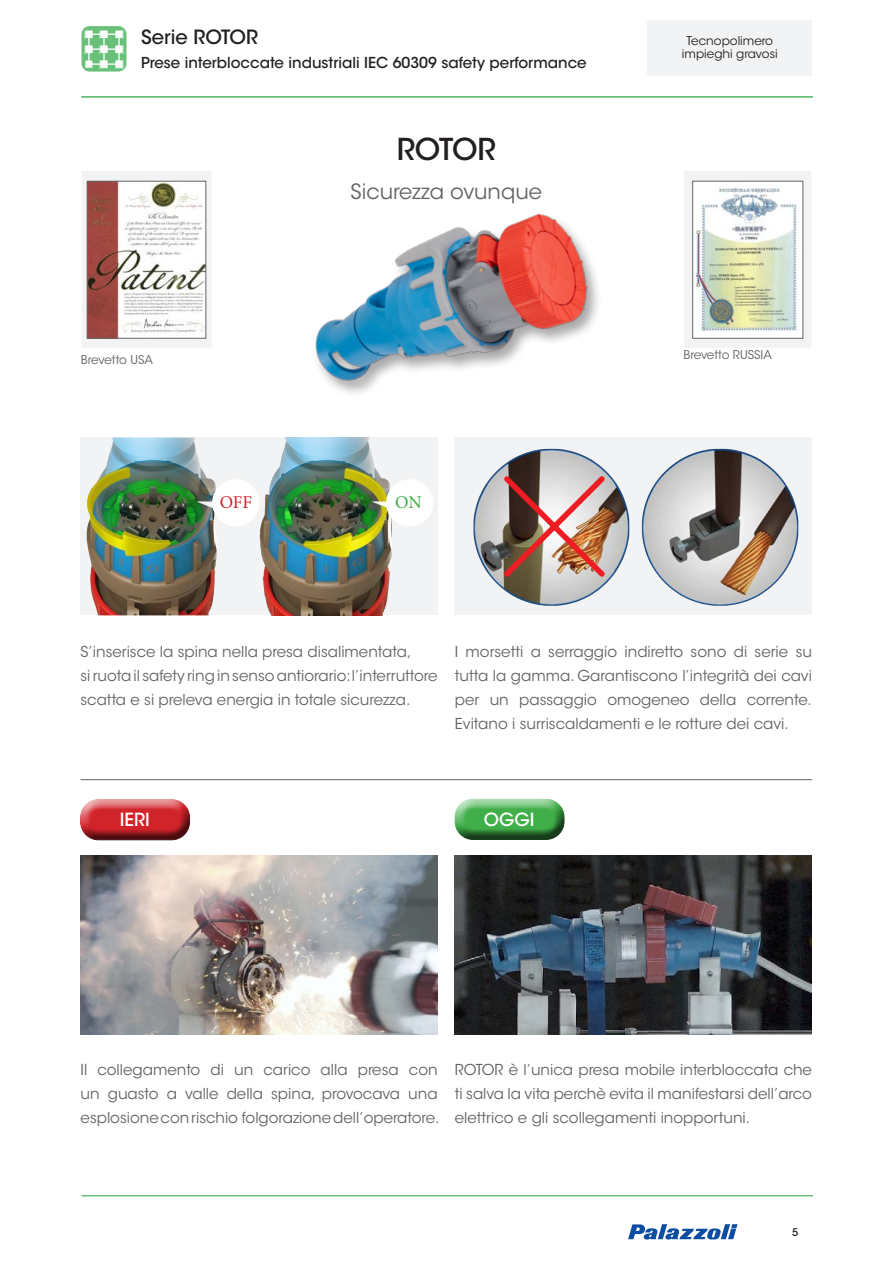
<style>
.page{position:relative;width:893px;height:1263px;background:#fff}
.page>*{position:absolute;margin:0;border:0;box-sizing:border-box;transform-origin:0 0}
.t1{font:500 30px "ITC Avant Garde Std";letter-spacing:-.02em;color:#231f20}
.t2{font:21px "ITC Avant Garde Std";color:#636366}
.t3{font:500 19.5px "ITC Avant Garde Std";color:#231f20}
.t4{font:500 18px "ITC Avant Garde Std";color:#fff}
.t5{font:18px "Minion Pro";color:#d1232a}
.t6{font:18px "Minion Pro";color:#40ae49}
.t7{font:15px/24px "ITC Avant Garde Std";color:#636366;text-align:justify}
.t8{font:500 15px "ITC Avant Garde Std";color:#231f20}
.t9{font:12px "ITC Avant Garde Std";color:#231f20}
.t10{font:12px "ITC Avant Garde Std";color:#636366}
.t11{font:500 10.5px "ITC Avant Garde Std";color:#231f20}
</style>
<div class="page">
<div style="left:80px;top:438px;width:358px;height:177px;background:#f2f3f4"></div>
<div style="left:455px;top:438px;width:357px;height:177px;background:#f2f3f4"></div>
<img style="left:641px;top:448px;width:158px;height:158px">
<img style="left:473px;top:465px;width:157px;height:141px">
<img style="left:499px;top:471px;width:111px;height:111px">
<img style="left:86px;top:438px;width:132px;height:177px">
<img style="left:255px;top:465px;width:136px;height:150px">
<div style="left:213px;top:480px;width:46px;height:46px;background:#fff;border-radius:50%"></div>
<div style="left:212px;top:479px;width:47px;height:47px;border:1px solid #fff;border-radius:50%"></div>
<div style="left:387px;top:480px;width:46px;height:46px;background:#fff;border-radius:50%"></div>
<div style="left:386px;top:479px;width:47px;height:47px;border:1px solid #fff;border-radius:50%"></div>
<img style="left:455px;top:856px;width:357px;height:178px">
<img style="left:81px;top:856px;width:357px;height:178px">
<hr style="left:81px;top:779px;width:731px;height:1px;background:#636366">
<div style="left:80px;top:799px;width:111px;height:30px;background:#fff;opacity:.75"></div>
<div style="left:80px;top:803px;width:111px;height:38px;background:#231f20;opacity:.75"></div>
<div style="left:454px;top:799px;width:111px;height:29px;background:#fff;opacity:.75"></div>
<div style="left:454px;top:803px;width:111px;height:38px;background:#231f20;opacity:.75"></div>
<div style="left:683px;top:170px;width:129px;height:178px;background:#f2f3f4;border:1px solid #fff"></div>
<img style="left:694px;top:183px;width:107px;height:153px">
<div style="left:692px;top:181px;width:111px;height:157px;border:1px solid #636366"></div>
<svg style="left:82px;top:171px;width:129px;height:176px;fill:#f2f3f4"></svg>
<img style="left:89px;top:183px;width:115px;height:153px">
<div style="left:87px;top:181px;width:119px;height:157px;border:1px solid #636366"></div>
<img style="left:277px;top:213px;width:347px;height:252px">
<div style="left:647px;top:20px;width:164px;height:56px;background:#f2f3f4"></div>
<div style="left:82px;top:26px;width:44px;height:46px;background:#68c079;border-radius:8px"></div>
<svg style="left:84px;top:30px;width:40px;height:39px"></svg>
<hr style="left:89px;top:34px;width:30px;height:1px;background:#fff">
<hr style="left:89px;top:49px;width:30px;height:1px;background:#fff">
<hr style="left:89px;top:63px;width:30px;height:2px;background:#fff">
<hr style="left:88px;top:34px;width:2px;height:30px;background:#fff">
<hr style="left:103px;top:34px;width:2px;height:30px;background:#fff">
<hr style="left:118px;top:34px;width:2px;height:30px;background:#fff">
<hr style="left:82px;top:96px;width:731px;height:2px;background:#68c079">
<svg style="left:628px;top:1224px;width:109px;height:15px"></svg>
<hr style="left:82px;top:1195px;width:731px;height:1px;background:#68c079">
<p class="t3" style="left:141px;top:25px;width:119px">Serie ROTOR</p>
<p class="t8" style="left:141px;top:54px;width:447px">Prese interbloccate industriali IEC 60309 safety performance</p>
<p class="t10" style="left:81px;top:352px;width:74px">Brevetto USA</p>
<p class="t1" style="left:397px;top:130px;width:101px">ROTOR</p>
<p class="t2" style="left:351px;top:178px;width:193px">Sicurezza ovunque</p>
<p class="t5" style="left:220px;top:491px;width:34px">OFF</p>
<p class="t6" style="left:395px;top:491px;width:28px">ON</p>
<p class="t9" style="left:687px;top:33px;width:88px">Tecnopolimero</p>
<p class="t9" style="left:682px;top:46px;width:97px">impieghi gravosi</p>
<p class="t10" style="left:683px;top:348px;width:90px">Brevetto RUSSIA</p>
<p class="t7" style="left:80px;top:640px;width:332px">S’inserisce la spina nella presa disalimentata,</p>
<p class="t7" style="left:80px;top:664px;width:359px">si ruota il safety ring in senso antiorario: l’interruttore scatta e si preleva energia in totale sicurezza.</p>
<p class="t7" style="left:455px;top:640px;width:359px">I morsetti a serraggio indiretto sono di serie su tutta la gamma. Garantiscono l’integrità dei cavi per un passaggio omogeneo della corrente.<br>Evitano i surriscaldamenti e le rotture dei cavi.</p>
<p class="t4" style="left:120px;top:809px;width:32px">IERI</p>
<p class="t4" style="left:484px;top:808px;width:52px">OGGI</p>
<p class="t7" style="left:81px;top:1057px;width:360px;text-align:left">Il collegamento di un carico alla presa con un guasto a valle della spina, provocava una esplosione con rischio folgorazione dell’operatore.</p>
<p class="t7" style="left:455px;top:1057px;width:359px">ROTOR è l’unica presa mobile interbloccata che ti salva la vita perchè evita il manifestarsi dell’arco elettrico e gli scollegamenti inopportuni.</p>
<p class="t11" style="left:792px;top:1225px;width:8px">5</p>
</div>
